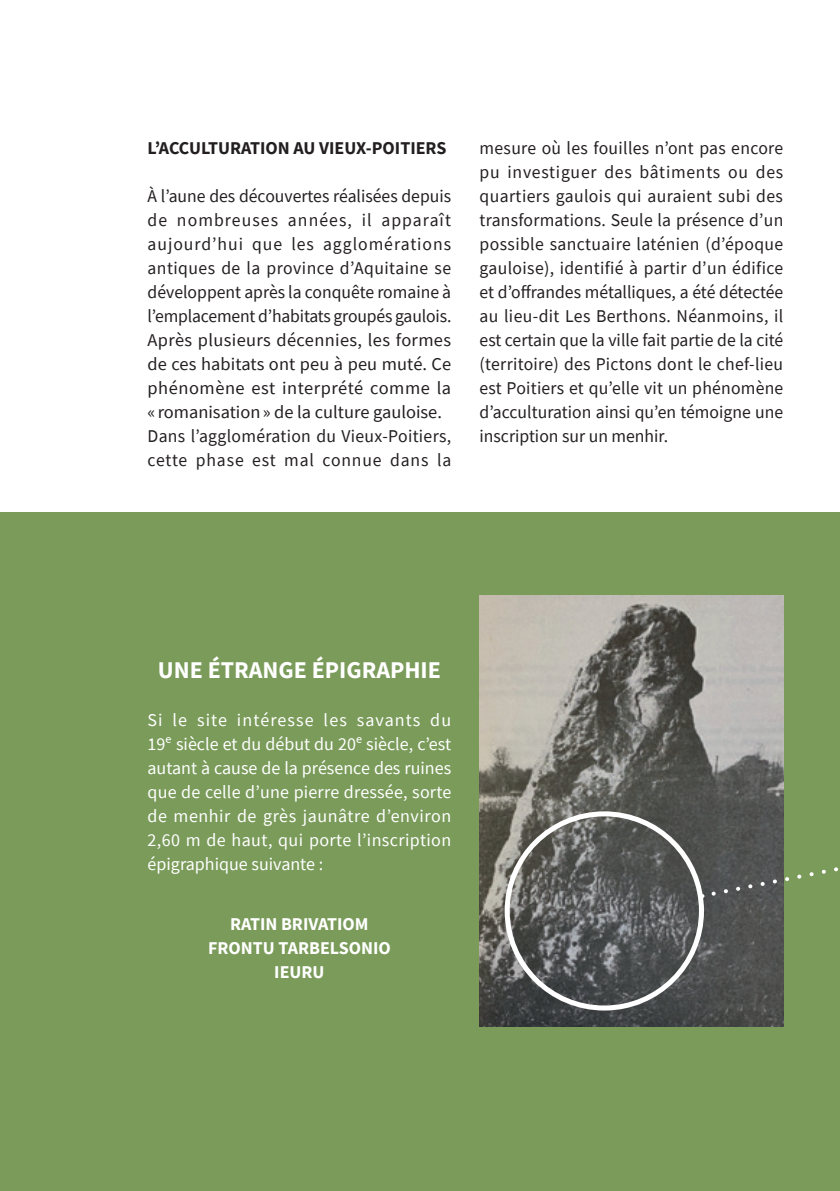
<style>
.page{position:relative;width:840px;height:1191px;background:#fff}
.page>*{position:absolute;margin:0;border:0;box-sizing:border-box;transform-origin:0 0}
.t1{font:700 24px "Source Sans Pro";color:#fff}
.t2{font:18px/24px "Source Sans Pro";letter-spacing:.005em;color:#231f20}
.t3{font:18px/24px "Source Sans Pro";letter-spacing:.015em;color:#fff;text-align:justify}
.t4{font:700 18px/24px "Source Sans Pro";color:#fff;text-align:center}
.t5{font:700 18px "Source Sans Pro";color:#231f20}
</style>
<div class="page">
<div style="left:0;top:512px;width:839px;height:679px;background:#7a9b5a"></div>
<img style="left:479px;top:595px;width:303px;height:431px">
<div style="left:504px;top:811px;width:199px;height:199px;border:5px solid #fff;border-radius:50%"></div>
<svg style="left:708px;top:856px;width:132px;height:42px"></svg>
<p class="t5" style="left:147px;top:136px;width:300px">L’ACCULTURATION AU VIEUX-POITIERS</p>
<p class="t2" style="left:147px;top:184px;width:305px">À l’aune des découvertes réalisées depuis de nombreuses années, il apparaît aujourd’hui que les agglomérations antiques de la province d’Aquitaine se développent après la conquête romaine à l’emplacement d’habitats groupés gaulois.<br>Après plusieurs décennies, les formes de ces habitats ont peu à peu muté. Ce phénomène est interprété comme la « romanisation» de la culture gauloise.<br>Dans l’agglomération du Vieux-Poitiers, cette phase est mal connue dans la</p>
<p class="t2" style="left:479px;top:136px;width:305px;text-align:justify">mesure où les fouilles n’ont pas encore pu investiguer des bâtiments ou des quartiers gaulois qui auraient subi des transformations. Seule la présence d’un possible sanctuaire laténien (d’époque gauloise), identifié à partir d’un édifice et d’offrandes métalliques, a été détectée au lieu-dit Les Berthons. Néanmoins, il est certain que la ville fait partie de la cité (territoire) des Pictons dont le chef-lieu est Poitiers et qu’elle vit un phénomène d’acculturation ainsi qu’en témoigne une inscription sur un menhir.</p>
<h1 class="t1" style="left:158px;top:654px;width:284px">UNE ÉTRANGE ÉPIGRAPHIE</h1>
<p class="t3" style="left:147px;top:708px;width:305px">Si le site intéresse les savants du 19ᵉ siècle et du début du 20ᵉ siècle, c’est autant à cause de la présence des ruines que de celle d’une pierre dressée, sorte de menhir de grès jaunâtre d’environ 2,60 m de haut, qui porte l’inscription épigraphique suivante :</p>
<p class="t4" style="left:208px;top:911px;width:184px">RATIN BRIVATIOM<br>FRONTU TARBELSONIO<br>IEURU</p>
</div>
